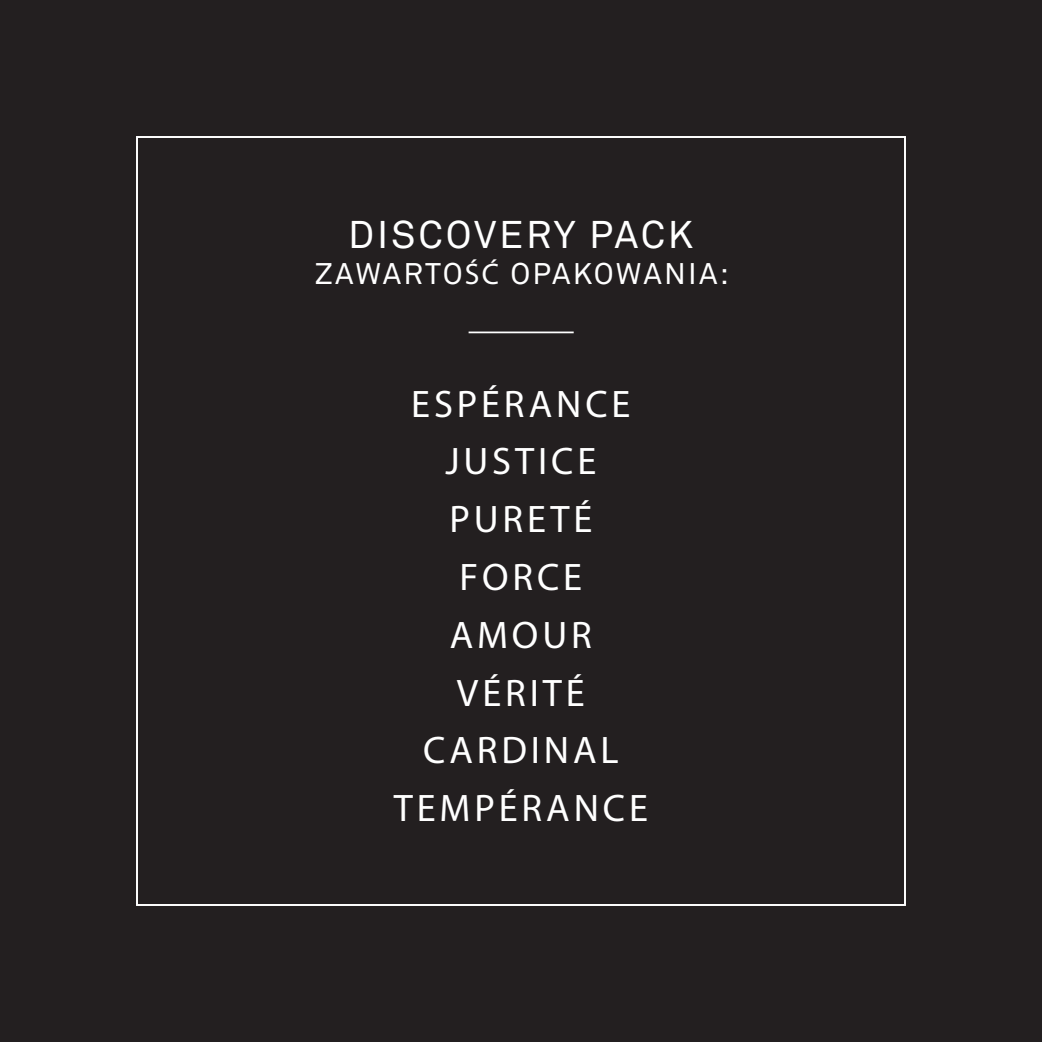
<style>
.page{position:relative;width:1042px;height:1042px;background:#231f20}
.page>*{position:absolute;margin:0;border:0;box-sizing:border-box;transform-origin:0 0}
.t1{font:38.5px/57.8px "Myriad Pro";letter-spacing:.1em;color:#fff;text-align:center}
.t2{font:38.5px "Akkurat";letter-spacing:.075em;color:#fff}
.t3{font:29.75px "Akkurat";letter-spacing:.07em;color:#fff}
.s1{font-family:"Myriad Pro"}
</style>
<div class="page">
<hr style="left:468px;top:331px;width:106px;height:2px;background:#fff">
<p class="t2" style="left:348px;top:212px;width:347px">DISCOVERY PACK</p>
<p class="t3" style="left:315px;top:256px;width:415px">ZAWARTO<span class="s1">ŚĆ</span> OPAKOWANIA:</p>
<p class="t1" style="left:394px;top:374px;width:256px">ESPÉRANCE<br>JUSTICE<br>PURETÉ<br>FORCE<br>AMOUR<br>VÉRITÉ<br>CARDINAL<br>TEMPÉRANCE</p>
</div>
